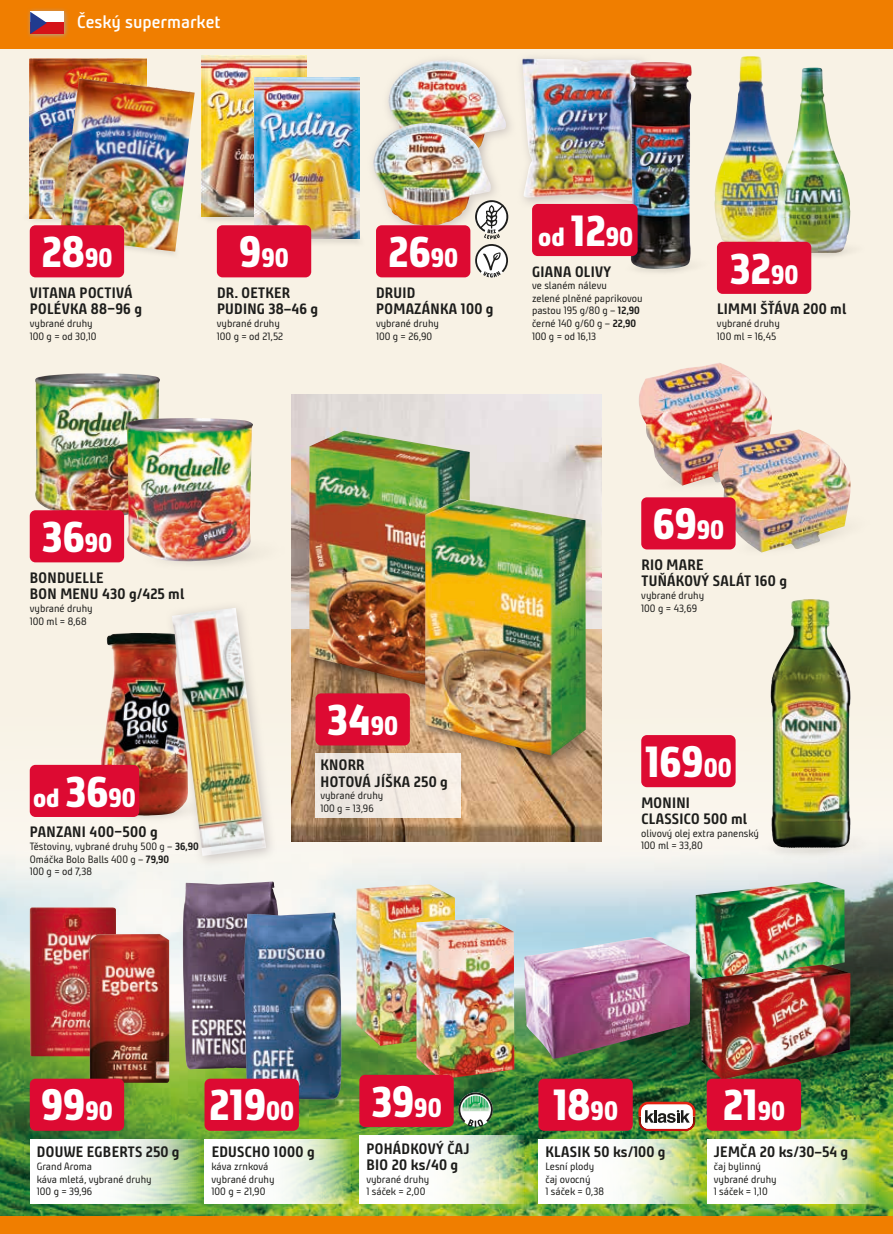
<style>
.page{position:relative;width:893px;height:1234px;background:#fff}
.page>*{position:absolute;margin:0;border:0;box-sizing:border-box;transform-origin:0 0}
.t1{font:800 43.35px "Bunday Clean";color:#fff}
.t2{font:800 26.25px "Bunday Clean";color:#fff}
.t3{font:600 18px "Bunday Clean";color:#fff}
.t4{font:700 15px/16.5px "Bunday Clean";letter-spacing:.02em;color:#1d1d1b}
.t5{font:10.5px/12.6px "Bunday Clean";color:#1d1d1b}
.s1{font-size:26.25px}
.s2{font-size:43.35px}
.s3{font-weight:700}
</style>
<div class="page">
<img style="left:0;top:48px;width:893px;height:1168px">
<div style="left:0;top:1216px;width:893px;height:17px;background:#f07e00"></div>
<div style="left:0;top:0;width:893px;height:48px;background:#f07e00"></div>
<svg style="left:27px;top:8px;width:41px;height:30px"></svg>
<div style="left:30px;top:12px;width:33px;height:11px;background:#fff"></div>
<div style="left:30px;top:23px;width:33px;height:11px;background:#d51318"></div>
<svg style="left:30px;top:12px;width:17px;height:22px"></svg>
<div style="left:381px;top:53px;width:136px;height:121px;background:#f8f2e5"></div>
<img style="left:388px;top:60px;width:119px;height:75px">
<div style="left:366px;top:116px;width:136px;height:121px;background:#aaa2a2;opacity:.54"></div>
<img style="left:373px;top:123px;width:118px;height:103px">
<div style="left:516px;top:52px;width:137px;height:161px;background:#aaa2a2;opacity:.57"></div>
<img style="left:522px;top:58px;width:120px;height:144px">
<img style="left:523px;top:936px;width:167px;height:122px">
<img style="left:356px;top:884px;width:99px;height:161px">
<img style="left:416px;top:917px;width:98px;height:162px">
<img style="left:183px;top:881px;width:97px;height:188px">
<img style="left:244px;top:912px;width:97px;height:188px">
<div style="left:641px;top:735px;width:95px;height:52px;background:#dd0a32;border-radius:6px"></div>
<svg style="left:204px;top:1138px;width:147px;height:65px"></svg>
<div style="left:205px;top:1078px;width:94px;height:52px;background:#dd0a32;border-radius:6px"></div>
<svg style="left:359px;top:1135px;width:165px;height:68px"></svg>
<div style="left:359px;top:1074px;width:95px;height:52px;background:#dd0a32;border-radius:6px"></div>
<svg style="left:458px;top:1091px;width:35px;height:36px"></svg>
<img style="left:30px;top:907px;width:86px;height:149px">
<img style="left:90px;top:933px;width:79px;height:149px">
<svg style="left:30px;top:1138px;width:170px;height:65px"></svg>
<div style="left:30px;top:1078px;width:94px;height:52px;background:#dd0a32;border-radius:6px"></div>
<div style="left:376px;top:225px;width:94px;height:52px;background:#dd0a32;border-radius:6px"></div>
<svg style="left:475px;top:200px;width:33px;height:77px"></svg>
<img style="left:696px;top:881px;width:149px;height:108px">
<img style="left:701px;top:964px;width:149px;height:115px">
<svg style="left:707px;top:1138px;width:168px;height:65px"></svg>
<div style="left:707px;top:1078px;width:94px;height:52px;background:#dd0a32;border-radius:6px"></div>
<svg style="left:638px;top:1101px;width:57px;height:29px"></svg>
<svg style="left:538px;top:1138px;width:159px;height:65px"></svg>
<div style="left:538px;top:1078px;width:95px;height:52px;background:#dd0a32;border-radius:6px"></div>
<img style="left:291px;top:394px;width:311px;height:235px">
<img style="left:291px;top:629px;width:311px;height:212px">
<div style="left:315px;top:753px;width:146px;height:64px;background:#f1eae3"></div>
<div style="left:315px;top:693px;width:95px;height:52px;background:#dd0a32;border-radius:6px"></div>
<img style="left:714px;top:56px;width:74px;height:186px">
<img style="left:35px;top:373px;width:126px;height:144px">
<div style="left:126px;top:522px;width:165px;height:70px;background:#f8f2e5"></div>
<img style="left:125px;top:418px;width:128px;height:144px">
<div style="left:30px;top:510px;width:94px;height:52px;background:#dd0a32;border-radius:6px"></div>
<img style="left:811px;top:227px;width:66px;height:45px">
<img style="left:777px;top:68px;width:73px;height:185px">
<div style="left:717px;top:242px;width:94px;height:52px;background:#dd0a32;border-radius:6px"></div>
<img style="left:615px;top:241px;width:106px;height:48px">
<img style="left:630px;top:62px;width:62px;height:207px">
<img style="left:11px;top:199px;width:34px;height:33px">
<img style="left:29px;top:58px;width:117px;height:160px">
<img style="left:45px;top:218px;width:149px;height:49px">
<img style="left:59px;top:78px;width:136px;height:173px">
<div style="left:30px;top:225px;width:94px;height:52px;background:#dd0a32;border-radius:6px"></div>
<img style="left:185px;top:200px;width:70px;height:32px">
<img style="left:201px;top:55px;width:105px;height:162px">
<img style="left:231px;top:222px;width:145px;height:32px">
<img style="left:255px;top:77px;width:105px;height:162px">
<div style="left:217px;top:225px;width:94px;height:52px;background:#dd0a32;border-radius:6px"></div>
<img style="left:83px;top:815px;width:82px;height:26px">
<img style="left:100px;top:632px;width:65px;height:183px">
<div style="left:165px;top:600px;width:113px;height:267px;background:#aaa2a2;opacity:.56"></div>
<img style="left:172px;top:607px;width:94px;height:248px">
<img style="left:398px;top:714px;width:124px;height:65px">
<img style="left:287px;top:626px;width:138px;height:88px">
<img style="left:309px;top:430px;width:161px;height:257px">
<img style="left:522px;top:701px;width:106px;height:103px">
<img style="left:425px;top:498px;width:161px;height:257px">
<img style="left:635px;top:429px;width:83px;height:92px">
<img style="left:639px;top:362px;width:133px;height:123px">
<div style="left:712px;top:493px;width:174px;height:92px;background:#f8f2e5"></div>
<img style="left:718px;top:429px;width:132px;height:123px">
<div style="left:641px;top:497px;width:95px;height:52px;background:#dd0a32;border-radius:6px"></div>
<img style="left:748px;top:820px;width:130px;height:55px">
<img style="left:770px;top:599px;width:47px;height:248px">
<div style="left:532px;top:204px;width:106px;height:52px;background:#dd0a32;border-radius:6px"></div>
<div style="left:30px;top:764px;width:109px;height:52px;background:#dd0a32;border-radius:6px"></div>
<h3 class="t3" style="left:77px;top:10px;width:145px">Český supermarket</h3>
<h1 class="t1" style="left:41px;top:227px;width:72px">28<span class="s1">90</span></h1>
<h3 class="t4" style="left:30px;top:284px;width:114px">VITANA POCTIVÁ<br>POLÉVKA 88–96 g</h3>
<p class="t5" style="left:30px;top:317px;width:68px">vybrané druhy<br>100 g = od 30,10</p>
<h2 class="t2" style="left:239px;top:242px;width:51px"><span class="s2">9</span>90</h2>
<h3 class="t4" style="left:217px;top:284px;width:103px">DR. OETKER<br>PUDING 38–46 g</h3>
<p class="t5" style="left:217px;top:317px;width:68px">vybrané druhy<br>100 g = od 21,52</p>
<h1 class="t1" style="left:388px;top:227px;width:71px">26<span class="s1">90</span></h1>
<h3 class="t4" style="left:376px;top:284px;width:119px">DRUID<br>POMAZÁNKA 100 g</h3>
<p class="t5" style="left:376px;top:317px;width:64px">vybrané druhy<br>100 g = 26,90</p>
<h2 class="t2" style="left:538px;top:221px;width:96px">od <span class="s2">12</span>90</h2>
<h3 class="t4" style="left:532px;top:263px;width:80px">GIANA OLIVY</h3>
<p class="t5" style="left:532px;top:279px;width:112px">ve slaném nálevu<br>zelené plněné paprikovou pastou 195 g/80 g – <span class="s3">12,90 </span>černé 140 g/60 g – <span class="s3">22,90<br></span>100 g = od 16,13</p>
<h1 class="t1" style="left:730px;top:243px;width:70px">32<span class="s1">90</span></h1>
<h3 class="t4" style="left:717px;top:301px;width:131px">LIMMI ŠŤÁVA 200 ml</h3>
<p class="t5" style="left:717px;top:317px;width:64px">vybrané druhy<br>100 ml = 16,45</p>
<h1 class="t1" style="left:42px;top:511px;width:72px">36<span class="s1">90</span></h1>
<h3 class="t4" style="left:30px;top:569px;width:156px">BONDUELLE<br>BON MENU 430 g/425 ml</h3>
<p class="t5" style="left:30px;top:602px;width:64px">vybrané druhy<br>100 ml = 8,68</p>
<h2 class="t2" style="left:33px;top:782px;width:104px">od <span class="s2">36</span>90</h2>
<h3 class="t4" style="left:30px;top:823px;width:129px">PANZANI 400–500 g</h3>
<p class="t5" style="left:30px;top:840px;width:171px">Těstoviny, vybrané druhy 500 g – <span class="s3">36,90<br></span>Omáčka Bolo Balls 400 g – <span class="s3">79,90<br></span>100 g = od 7,38</p>
<h1 class="t1" style="left:327px;top:694px;width:73px">34<span class="s1">90</span></h1>
<h3 class="t4" style="left:321px;top:756px;width:129px">KNORR<br>HOTOVÁ JÍŠKA 250 g</h3>
<p class="t5" style="left:320px;top:789px;width:64px">vybrané druhy<br>100 g = 13,96</p>
<h1 class="t1" style="left:653px;top:498px;width:73px">69<span class="s1">90</span></h1>
<h3 class="t4" style="left:641px;top:556px;width:147px">RIO MARE<br>TUŇÁKOVÝ SALÁT 160 g</h3>
<p class="t5" style="left:641px;top:589px;width:64px">vybrané druhy<br>100 g = 43,69</p>
<h1 class="t1" style="left:645px;top:736px;width:88px">169<span class="s1">00</span></h1>
<h3 class="t4" style="left:641px;top:793px;width:107px">MONINI<br>CLASSICO 500 ml</h3>
<p class="t5" style="left:641px;top:826px;width:119px">olivový olej extra panenský<br>100 ml = 33,80</p>
<h1 class="t1" style="left:41px;top:1079px;width:73px">99<span class="s1">90</span></h1>
<h3 class="t4" style="left:37px;top:1143px;width:144px">DOUWE EGBERTS 250 g</h3>
<p class="t5" style="left:37px;top:1159px;width:116px">Grand Aroma<br>káva mletá, vybrané druhy<br>100 g = 39,96</p>
<h1 class="t1" style="left:209px;top:1079px;width:87px">219<span class="s1">00</span></h1>
<h3 class="t4" style="left:212px;top:1143px;width:105px">EDUSCHO 1000 g</h3>
<p class="t5" style="left:212px;top:1159px;width:64px">káva zrnková vybrané druhy<br>100 g = 21,90</p>
<h1 class="t1" style="left:371px;top:1076px;width:72px">39<span class="s1">90</span></h1>
<h3 class="t4" style="left:367px;top:1139px;width:105px">POHÁDKOVÝ ČAJ<br>BIO 20 ks/40 g</h3>
<p class="t5" style="left:366px;top:1172px;width:64px">vybrané druhy<br>1 sáček = 2,00</p>
<h1 class="t1" style="left:553px;top:1079px;width:66px">18<span class="s1">90</span></h1>
<h3 class="t4" style="left:546px;top:1143px;width:122px">KLASIK 50 ks/100 g</h3>
<p class="t5" style="left:545px;top:1159px;width:60px">Lesní plody čaj ovocný<br>1 sáček = 0,38</p>
<h1 class="t1" style="left:723px;top:1079px;width:64px">21<span class="s1">90</span></h1>
<h3 class="t4" style="left:714px;top:1143px;width:136px">JEMČA 20 ks/30–54 g</h3>
<p class="t5" style="left:714px;top:1159px;width:64px">čaj bylinný vybrané druhy<br>1 sáček = 1,10</p>
</div>
